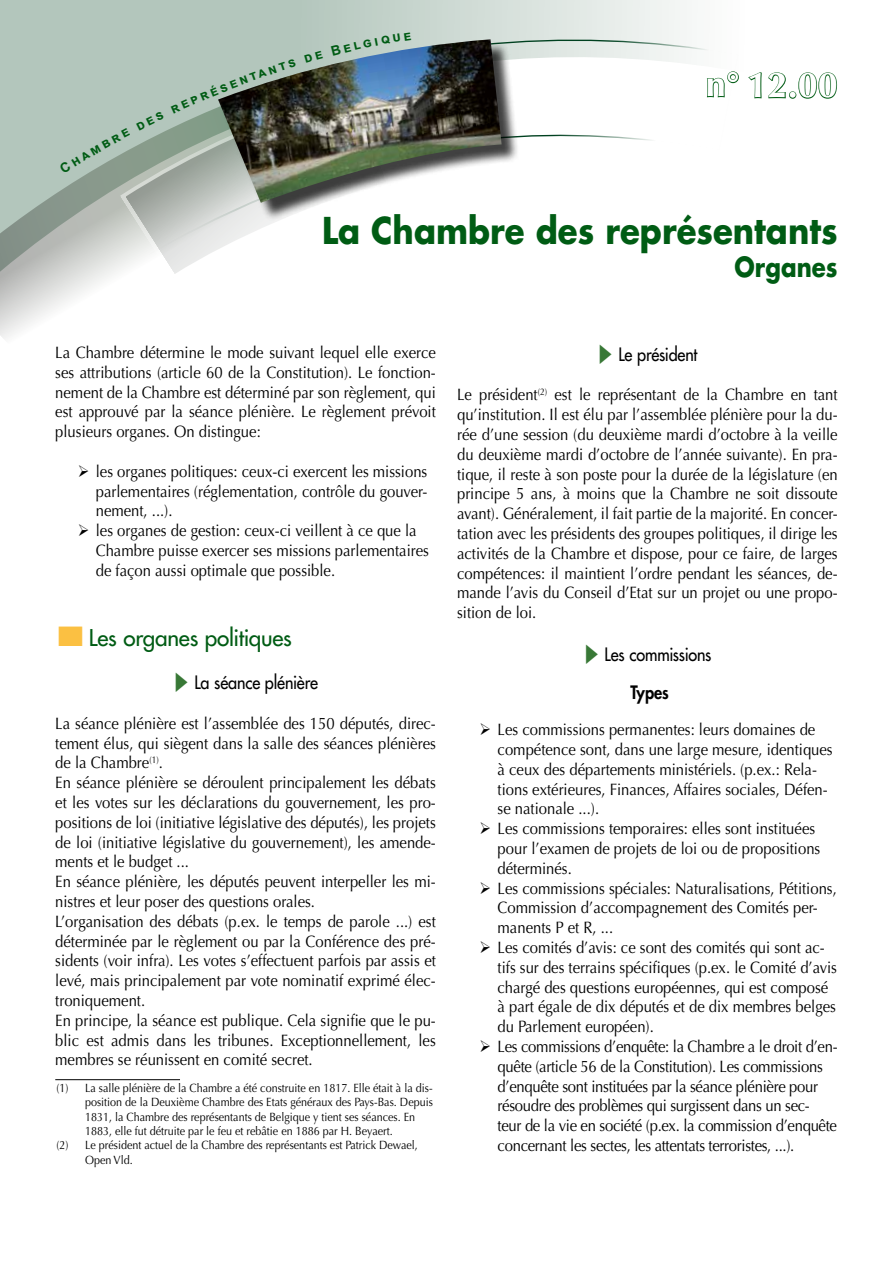
<style>
.page{position:relative;width:893px;height:1263px;background:#fff}
.page>*{position:absolute;margin:0;border:0;box-sizing:border-box;transform-origin:0 0}
.t1{font:700 36px "Futura Std";color:#005c14;scale:.9 1}
.t2{font:700 36px "Optima LT Std";color:#fff}
.t3{font:700 27px "Futura Std";color:#005c14;scale:.85 1}
.t4{font:500 22.5px "Futura Std";letter-spacing:-.01em;color:#005c14}
.t5{font:500 18px "Futura Std";letter-spacing:-.01em;color:#000;scale:.9 1}
.t6{font:800 18px "Futura Std";color:#000;scale:.9 1}
.t7{font:16.5px/19.8px "Optima LT Std";color:#000;scale:.9 1}
.t8{font:16.5px/19.8px "Optima LT Std";letter-spacing:-.02em;color:#000;scale:.9 1}
.t9{font:12px "Optima LT Std";color:#000;scale:.9 1}
</style>
<div class="page">
<svg style="left:0;top:0;width:797px;height:100px;fill:#b3c6bc"></svg>
<div style="left:0;top:100px;width:118px;height:45px;background:#b3c6bc"></div>
<svg style="left:0;top:145px;width:118px;height:194px"></svg>
<svg style="left:118px;top:87px;width:159px;height:187px"></svg>
<svg style="left:477px;top:36px;width:263px;height:105px"></svg>
<div style="left:221px;top:42px;width:299px;height:179px;background:#000;opacity:.75"></div>
<img style="left:218px;top:39px;width:284px;height:164px">
<svg style="left:746px;top:71px;width:40px;height:28px"></svg>
<div style="left:789px;top:91px;width:7px;height:8px;border:2px solid #005c14;border-radius:50%"></div>
<svg style="left:798px;top:72px;width:40px;height:27px"></svg>
<hr style="left:55px;top:1079px;width:125px;height:1px;background:#000">
<svg style="left:59px;top:128px;width:71px;height:46px;background:#abbeb3"></svg>
<svg style="left:136px;top:59px;width:160px;height:71px;background:#88968c"></svg>
<svg style="left:304px;top:51px;width:19px;height:12px"></svg>
<svg style="left:331px;top:32px;width:80px;height:24px;background:#b4c7c5"></svg>
<h1 class="t2" style="left:706px;top:64px;width:133px">n° 12.00</h1>
<h1 class="t1" style="left:322px;top:206px;width:574px">La Chambre des représentants</h1>
<h2 class="t3" style="left:734px;top:249px;width:123px">Organes</h2>
<p class="t7" style="left:55px;top:343px;width:424px;text-align:justify">La Chambre détermine le mode suivant lequel elle exerce ses attributions (article 60 de la Constitution). Le fonction&shy;nement de la Chambre est déterminé par son règlement, qui est approuvé par la séance plénière. Le règlement prévoit plusieurs organes. On distingue:</p>
<p class="t7" style="left:96px;top:461px;width:370px;text-align:justify;text-indent:-18px">➢ les organes politiques: ceux-ci exercent les mission s parlementaires (réglementation, contrôle du gouver&shy;nement, ...).</p>
<p class="t7" style="left:96px;top:521px;width:372px;text-indent:-18px">➢ les organes de gestion: ceux-ci veillent à ce que la<br>Chambre puisse exercer ses missions parlementaires de façon aussi optimale que possible.</p>
<h3 class="t4" style="left:89px;top:624px;width:204px">Les organes politiques</h3>
<p class="t5" style="left:194px;top:671px;width:139px">La séance plénière</p>
<p class="t7" style="left:55px;top:713px;width:424px">La séance plénière est l’assemblée des 150 députés, direc&shy;tement élus, qui siègent dans la salle des séances plénières de la Chambre<sup>(1)</sup>.<br>En séance plénière se déroulent principalement les débats et les votes sur les déclarations du gouvernement, les pro&shy;positions de loi (initiative législa tive des députés), les projets de loi (initiative législative du gouvernement), les amende&shy;ments et le budget ...<br>En séance plénière, les députés peuvent interpeller les mi&shy;nistres et leur poser des questions orales.<br>L’organisation des débats (p.ex. le temps de parole ...) est déterminée par le règlement ou par la Conférence des pré&shy;sidents (voir infra). Les votes s’effectuent parfois par assis et levé, mais principalement par vote nominatif exprimé élec&shy;troniquement.<br>En principe, la séance est publique. Cela signifie que le pu&shy;blic est admis dans les tribunes. Exceptionnellement, les membres se réunissent en comité secret.</p>
<p class="t9" style="left:57px;top:1081px;width:419px">(1) La salle plénière de la Chambre a été construite en 1817. Elle était à la dis-</p>
<p class="t9" style="left:85px;top:1095px;width:388px">position de la Deuxième Chambre des Etats généraux des Pays-Bas. Depuis</p>
<p class="t9" style="left:85px;top:1109px;width:368px">1831, la Chambre des représen tants de Belgique y tient ses séances. En</p>
<p class="t9" style="left:85px;top:1124px;width:343px">1883, elle fut détruite par le feu et rebâtie en 1886 par H. Bey aert.</p>
<p class="t9" style="left:57px;top:1138px;width:403px">(2) Le président actuel de la Chambre des représentants est Patrick Dewael,</p>
<p class="t9" style="left:85px;top:1153px;width:54px">Open Vld.</p>
<p class="t5" style="left:618px;top:343px;width:89px">Le président</p>
<p class="t7" style="left:457px;top:385px;width:424px;text-align:justify">Le président<sup>(2)</sup> est le représentant de la Chambre en tant qu’institution. Il est élu par l’assemblée plénière pour la du&shy;rée d’une session (du deuxième mardi d’octobre à la veille du deuxième mardi d’octobre de l’année suivante). En pra&shy;tique, il reste à son poste pour la durée de la législature (en principe 5 ans, à moins que la Chambre ne soit dissoute avant). Généralement, il fait partie de la majorité. En concer&shy;tation avec les présidents des groupes politiques, il dirige les activités de la Chambre et dispose, pour ce faire, de larges compéte nces: il maintient l’ordre pendant les séances, de&shy;mande l’avis du Conseil d’Etat sur un projet ou une propo&shy;sition de loi.</p>
<p class="t5" style="left:605px;top:643px;width:120px">Les commissions</p>
<p class="t6" style="left:631px;top:681px;width:44px">Types</p>
<p class="t7" style="left:498px;top:720px;width:374px;text-indent:-18px">➢ Les commissions permanentes: leurs domaines de compétence sont, dans une large mesure, identiques à ceux des départements ministériels. (p.ex.: Rela&shy;tions extérieures, Finances, Affaires sociales, Défen&shy;se nationale ...).</p>
<p class="t7" style="left:498px;top:819px;width:360px;text-indent:-18px">➢ Les commissions temporaires: elles sont instituées pour l’examen de projets de loi ou de propositions déterminés.</p>
<p class="t7" style="left:498px;top:878px;width:378px;text-indent:-18px">➢ Les commissions spéciales: Naturalisations, Pétitions,<br>Commission d’accompagnement des Comités per&shy;manents P et R, ...</p>
<p class="t7" style="left:498px;top:938px;width:379px;text-indent:-18px">➢ Les comités d’avis: ce sont des comités qui sont ac&shy;tifs sur des terrains spécifiques (p.ex. le Comité d’avis chargé des questions européennes, qui est composé à part égale de dix députés et de dix membres belges du Parlement eu ropéen).</p>
<p class="t8" style="left:498px;top:1037px;width:379px;text-indent:-18px">➢ Les commissions d’enquête: la Chambre a le droit d’en&shy;quête (article 56 de la Constitution). Les commissions d’enquête sont instituées par la séan ce plénière pour résoudre des problèmes qui surgissent dans un sec&shy;teur de la vie en société (p.ex. la commission d’enquête concernant les sectes, les attentats terroristes, ...).</p>
</div>
